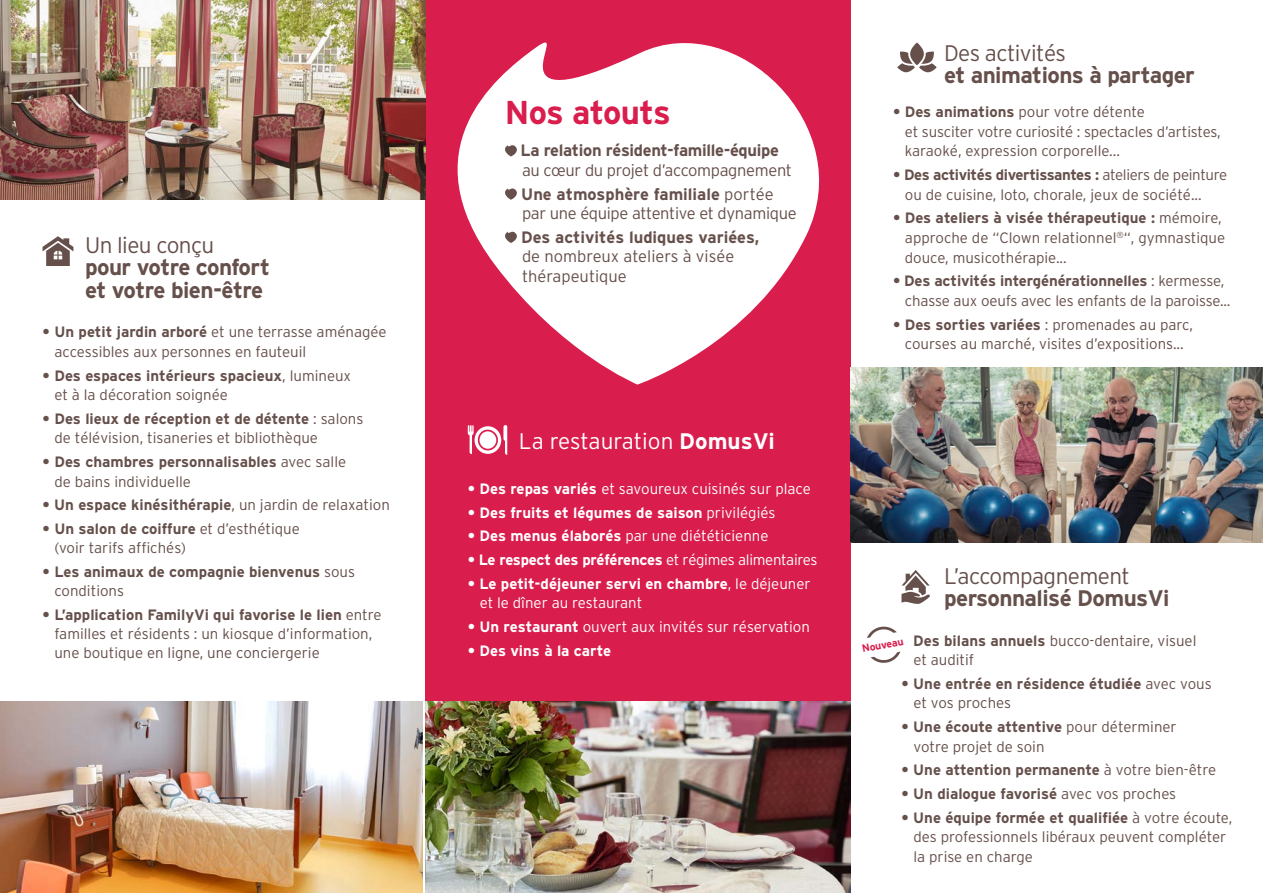
<style>
.page{position:relative;width:1263px;height:893px;background:#fff}
.page>*{position:absolute;margin:0;border:0;box-sizing:border-box;transform-origin:0 0}
.t1{font:700 33px "Interstate";letter-spacing:-.02em;color:#d91d4d}
.t2{font:700 22.5px "Interstate";letter-spacing:-.025em;color:#66504b}
.t3{font:300 22.5px "Interstate";letter-spacing:-.025em;color:#66504b}
.t4{font:300 22.5px "Interstate";color:#fff}
.t5{font:300 16.5px/19.5px "Interstate";color:#66504b}
.t6{font:700 16.5px/19.5px "Interstate";letter-spacing:-.02em;color:#66504b}
.t7{font:300 16.5px/19.5px "Interstate";letter-spacing:-.02em;color:#66504b}
.t8{font:300 15px/19.5px "Interstate";color:#66504b}
.t9{font:700 15px/19.5px "Interstate";color:#66504b}
.t10{font:300 15px/19.5px "Interstate";color:#fff}
.t11{font:700 15px "Interstate";letter-spacing:-.01em;color:#fff}
.t12{font:700 10.5px "Interstate";color:#d91d4d}
.s1{font-weight:700}
.s2{font-weight:300}
</style>
<div class="page">
<div style="left:425px;top:0;width:425px;height:702px;background:#d91d4d"></div>
<img style="left:0;top:0;width:425px;height:200px">
<img style="left:850px;top:368px;width:413px;height:174px">
<img style="left:0;top:702px;width:422px;height:191px">
<svg style="left:409px;top:8px;width:450px;height:377px;fill:#fff"></svg>
<svg style="left:503px;top:144px;width:15px;height:12px"></svg>
<svg style="left:503px;top:187px;width:15px;height:13px"></svg>
<svg style="left:503px;top:231px;width:15px;height:12px"></svg>
<svg style="left:468px;top:425px;width:39px;height:30px"></svg>
<div style="left:479px;top:431px;width:17px;height:18px;background:#fff;border-radius:50%"></div>
<svg style="left:897px;top:51px;width:40px;height:21px"></svg>
<svg style="left:910px;top:43px;width:14px;height:22px"></svg>
<svg style="left:43px;top:236px;width:30px;height:30px"></svg>
<svg style="left:901px;top:570px;width:29px;height:34px"></svg>
<img style="left:425px;top:702px;width:425px;height:191px">
<svg style="left:867px;top:626px;width:34px;height:37px"></svg>
<p class="t3" style="left:85px;top:231px;width:131px">Un lieu conçu</p>
<p class="t2" style="left:85px;top:254px;width:186px">pour votre confort</p>
<p class="t2" style="left:85px;top:276px;width:180px">et votre bien-être</p>
<p class="t8" style="left:54px;top:322px;width:334px;text-indent:-12px"><span class="s1">• Un petit jardin arboré</span> et une terrasse aménagée accessibles aux personnes en fauteuil</p>
<p class="t8" style="left:54px;top:365px;width:298px;text-indent:-12px"><span class="s1">• Des espaces intérieurs spacieux</span>, lumineux et à la décoration soignée</p>
<p class="t8" style="left:54px;top:409px;width:311px;text-indent:-12px"><span class="s1">• Des lieux de réception et de détente</span> : salons de télévision, tisaneries et bibliothèque</p>
<p class="t9" style="left:54px;top:452px;width:293px;text-indent:-12px">• Des chambres personnalisables <span class="s2">avec salle de bains individuelle</span></p>
<p class="t9" style="left:43px;top:495px;width:349px">• Un espace kinésithérapie<span class="s2">, un jardin de relaxation</span></p>
<p class="t8" style="left:54px;top:519px;width:247px;text-indent:-12px"><span class="s1">• Un salon de coiffure</span> et d’esthétique (voir tarifs affichés)</p>
<p class="t9" style="left:54px;top:562px;width:302px;text-indent:-12px">• Les animaux de compagnie bienvenus <span class="s2">sous conditions</span></p>
<p class="t8" style="left:54px;top:605px;width:329px;text-indent:-12px"><span class="s1">• L’application FamilyVi qui favorise le lien</span> entre familles et résidents : un kiosque d’information, une boutique en ligne, une conciergerie</p>
<p class="t1" style="left:505px;top:93px;width:167px">Nos atouts</p>
<p class="t6" style="left:520px;top:141px;width:273px">La relation résident-famille-équipe <span class="s2">au cœur du projet d’accompagnement</span></p>
<p class="t7" style="left:521px;top:184px;width:277px"><span class="s1">Une atmosphère familiale</span> portée par une équipe attentive et dynamique</p>
<p class="t5" style="left:521px;top:227px;width:239px"><span class="s1">Des activités ludiques variées, </span>de nombreux ateliers à visée thérapeutique</p>
<p class="t4" style="left:519px;top:427px;width:258px">La restauration <span class="s1">DomusVi</span></p>
<p class="t10" style="left:468px;top:479px;width:345px"><span class="s1">• Des repas variés</span> et savoureux cuisinés sur place</p>
<p class="t11" style="left:468px;top:503px;width:309px">• Des fruits et légumes de saison <span class="s2">privilégiés</span></p>
<p class="t10" style="left:468px;top:526px;width:302px"><span class="s1">• Des menus élaborés</span> par une diététicienne</p>
<p class="t11" style="left:468px;top:551px;width:351px">• Le respect des préférences <span class="s2">et régimes alimentaires</span></p>
<p class="t10" style="left:480px;top:574px;width:332px;text-indent:-12px"><span class="s1">• Le petit-déjeuner servi en chambre</span>, le déjeuner et le dîner au restaurant</p>
<p class="t10" style="left:468px;top:617px;width:344px"><span class="s1">• Un restaurant</span> ouvert aux invités sur réservation</p>
<p class="t11" style="left:468px;top:641px;width:145px">• Des vins à la carte</p>
<p class="t3" style="left:944px;top:39px;width:124px">Des activités</p>
<p class="t2" style="left:944px;top:61px;width:252px">et animations à partager</p>
<p class="t8" style="left:905px;top:102px;width:317px;text-indent:-12px"><span class="s1">• Des animations</span> pour votre détente<br>et susciter votre curiosité : spectacles d’artistes, karaoké, expression corporelle...</p>
<p class="t8" style="left:905px;top:165px;width:324px;text-indent:-12px"><span class="s1">• Des activités divertissantes :</span> ateliers de peinture ou de cuisine, loto, chorale, jeux de société...</p>
<p class="t8" style="left:905px;top:208px;width:322px;text-indent:-12px"><span class="s1">• Des ateliers à visée thérapeutique :</span> mémoire, approche de “Clown relationnel<sup>®</sup>“, gymnastique douce, musicothérapie...</p>
<p class="t8" style="left:905px;top:271px;width:327px;text-indent:-12px"><span class="s1">• Des activités intergénérationnelles</span> : kermesse, chasse aux oeufs avec les enfants de la paroisse...</p>
<p class="t8" style="left:893px;top:314px;width:302px;text-align:center"><span class="s1">• Des sorties variées</span> : promenades au parc, courses au marché, visites d’expositions...</p>
<p class="t3" style="left:944px;top:562px;width:187px">L’accompagnement</p>
<p class="t2" style="left:944px;top:584px;width:227px">personnalisé DomusVi</p>
<p class="t8" style="left:913px;top:630px;width:285px;text-indent:-12px"><span class="s1">• Des bilans annuels</span> bucco-dentaire, visuel et auditif</p>
<p class="t9" style="left:913px;top:674px;width:300px;text-indent:-12px">• Une entrée en résidence étudiée <span class="s2">avec vous et vos proches</span></p>
<p class="t8" style="left:913px;top:717px;width:265px;text-indent:-12px"><span class="s1">• Une écoute attentive</span> pour déterminer votre projet de soin</p>
<p class="t9" style="left:901px;top:760px;width:316px">• Une attention permanente <span class="s2">à votre bien-être</span></p>
<p class="t9" style="left:901px;top:784px;width:276px">• Un dialogue favorisé <span class="s2">avec vos proches</span></p>
<p class="t8" style="left:913px;top:808px;width:320px;text-indent:-12px"><span class="s1">• Une équipe formée et qualifiée</span> à votre écoute, des professionnels libéraux peuvent compléter la prise en charge</p>
<p class="t12" style="left:861px;top:642px;width:43px;rotate:-11deg">Nouveau</p>
</div>
